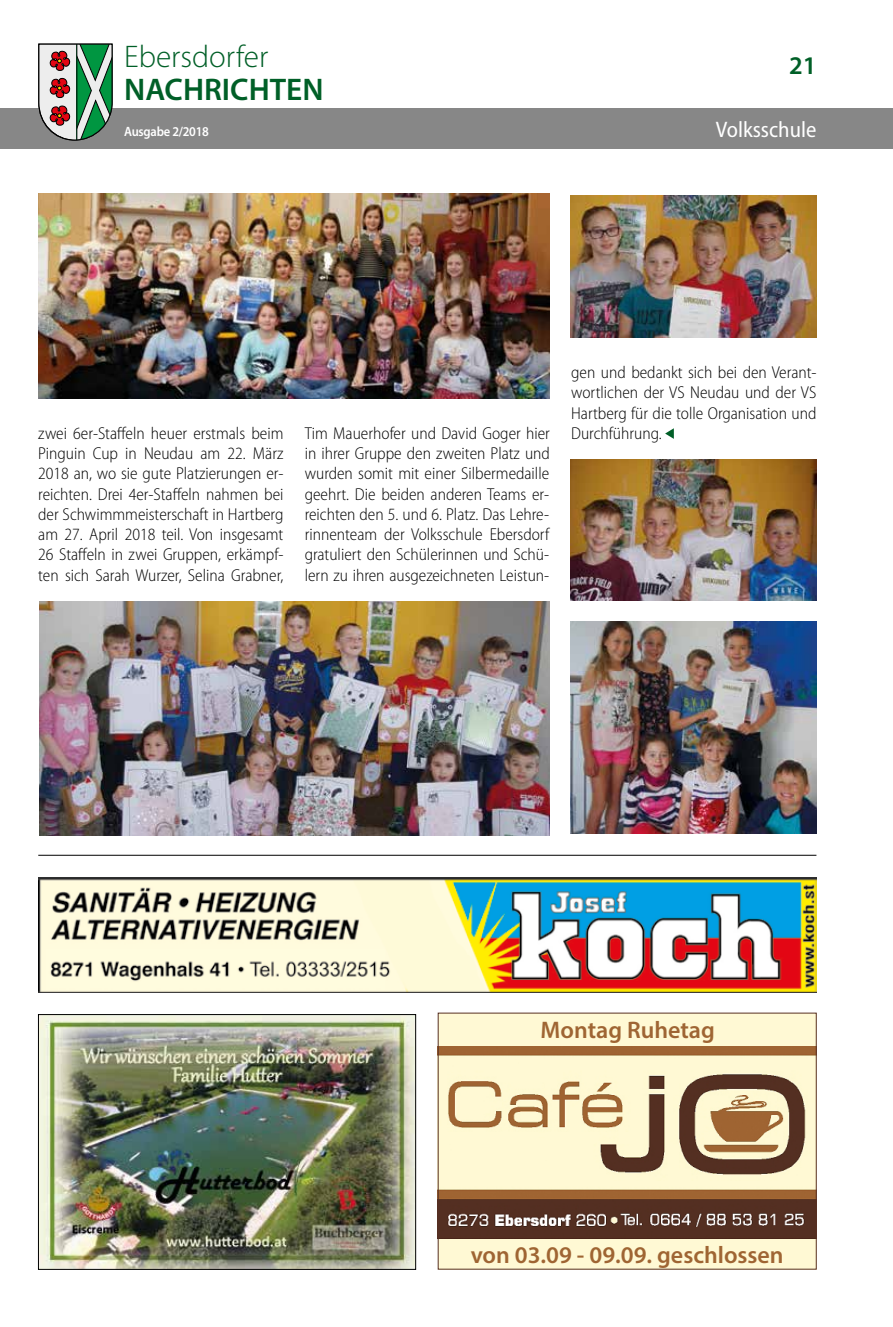
<style>
.page{position:relative;width:893px;height:1327px;background:#fff}
.page>*{position:absolute;margin:0;border:0;box-sizing:border-box;transform-origin:0 0}
.t1{font:300 31.35px "Myriad Pro";color:#005f27}
.t2{font:600 31.35px "Myriad Pro";color:#005f27}
.t3{font:600 25.5px "Myriad Pro";color:#005f27}
.t4{font:600 24px "Myriad Pro";color:#9f6533}
.t5{font:semi-condensed 22.5px "Myriad Pro";color:#fff}
.t6{font:300 semi-condensed 17.25px/20.2px "Myriad Pro";color:#000;text-align:justify}
.t7{font:600 13.5px "Myriad Pro";letter-spacing:-.02em;color:#fff;scale:.93 1}
</style>
<div class="page">
<div style="left:0;top:108px;width:893px;height:41px;background:#878787"></div>
<svg style="left:38px;top:43px;width:75px;height:98px"></svg>
<img style="left:38px;top:877px;width:778px;height:115px">
<svg style="left:665px;top:428px;width:9px;height:11px"></svg>
<img style="left:40px;top:1016px;width:374px;height:251px">
<div style="left:38px;top:1014px;width:378px;height:255px;border:1px solid #000"></div>
<div style="left:438px;top:1013px;width:378px;height:256px;background:#fff9d4"></div>
<img style="left:440px;top:1046px;width:374px;height:192px">
<img style="left:38px;top:193px;width:512px;height:205px">
<img style="left:39px;top:601px;width:511px;height:234px">
<img style="left:570px;top:621px;width:246px;height:213px">
<img style="left:570px;top:459px;width:246px;height:142px">
<img style="left:570px;top:196px;width:246px;height:141px">
<hr style="left:38px;top:855px;width:778px;height:1px;background:#000">
<h1 class="t1" style="left:124px;top:39px;width:146px">Ebersdorfer</h1>
<h1 class="t2" style="left:124px;top:70px;width:201px">NACHRICHTEN</h1>
<p class="t7" style="left:124px;top:123px;width:93px">Ausgabe 2/2018</p>
<h2 class="t3" style="left:789px;top:50px;width:29px">21</h2>
<h3 class="t5" style="left:716px;top:117px;width:102px">Volksschule</h3>
<p class="t6" style="left:38px;top:423px;width:247px">zwei 6er-Staffeln heuer erstmals beim Pinguin Cup in Neudau am 22. März 2018 an, wo sie gute Platzierungen er&shy;reichten. Drei 4er-Staffeln nahmen bei der Schwimmmeisterschaft in Hartberg am 27. April 2018 teil. Von insgesamt 26 Staffeln in zwei Gruppen, erkämpf&shy;ten sich Sarah Wurzer, Selina Grabner,</p>
<p class="t6" style="left:305px;top:423px;width:247px">Tim Mauerhofer und David Goger hier in ihrer Gruppe den zweiten Platz und wurden somit mit einer Silbermedaille geehrt. Die beiden anderen Teams er&shy;reichten den 5. und 6. Platz. Das Lehre&shy;rinnenteam der Volksschule Ebersdorf gratuliert den Schülerinnen und Schü&shy;lern zu ihren ausgezeichneten Leistun-</p>
<p class="t6" style="left:571px;top:362px;width:247px">gen und bedankt sich bei den Verant&shy;wortlichen der VS Neudau und der VS Hartberg für die tolle Organisation und Durchführung.</p>
<h3 class="t4" style="left:541px;top:1014px;width:176px">Montag Ruhetag</h3>
<h3 class="t4" style="left:471px;top:1239px;width:314px">von 03.09 - 09.09. geschlossen</h3>
</div>
